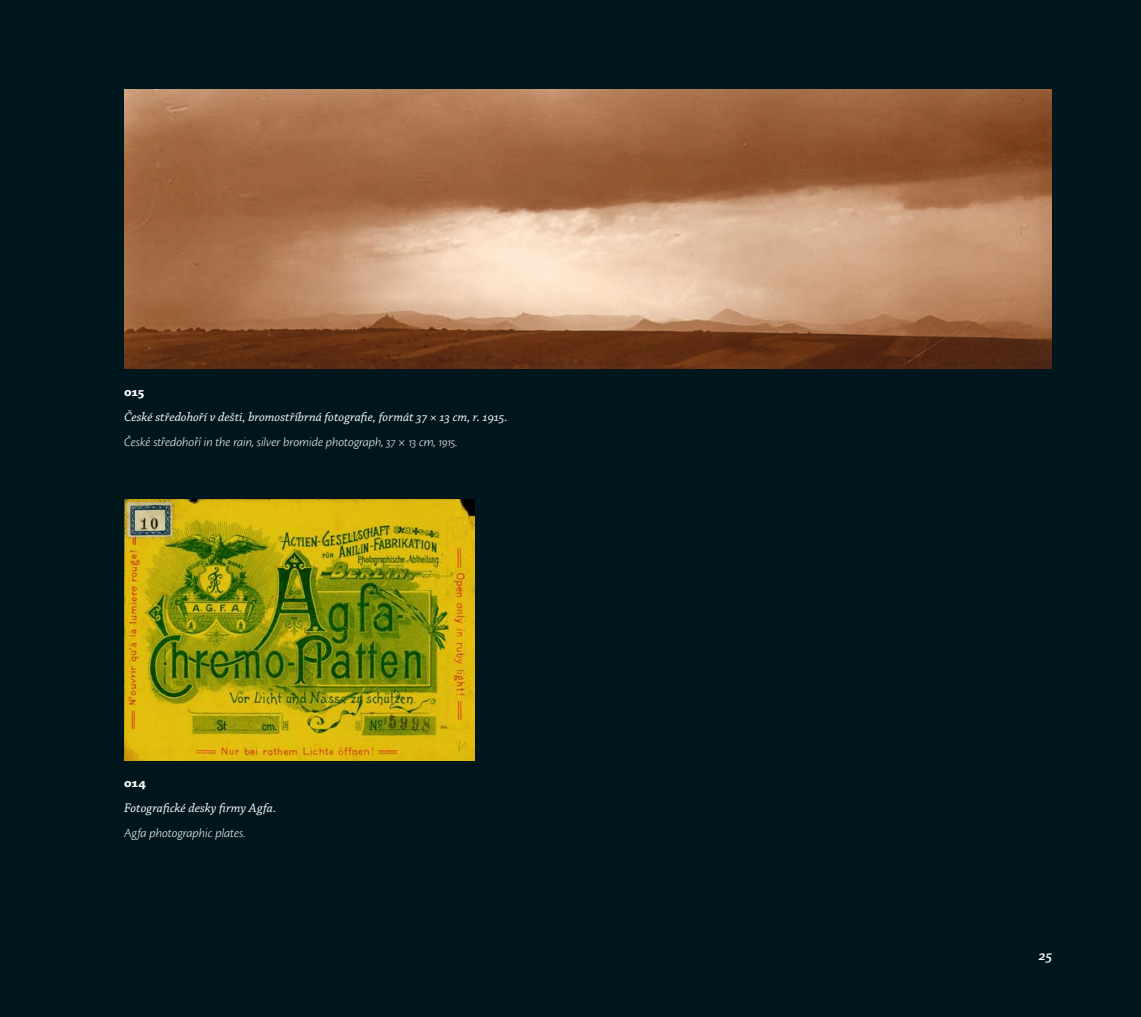
<style>
.page{position:relative;width:1141px;height:1017px;background:#00161d}
.page>*{position:absolute;margin:0;border:0;box-sizing:border-box;transform-origin:0 0}
.t1{font:italic 600 14.88px "Chaparral Pro";color:#fff}
.t2{font:italic 13.12px "Chaparral Pro";color:#fff}
.t3{font:italic 300 13.12px "Cronos Pro";letter-spacing:-.005em;color:#fff}
.t4{font:700 13.12px "Chaparral Pro";color:#fff}
</style>
<div class="page">
<img style="left:124px;top:499px;width:350px;height:261px">
<img style="left:124px;top:89px;width:928px;height:280px">
<p class="t4" style="left:124px;top:384px;width:22px">015</p>
<p class="t2" style="left:124px;top:410px;width:385px">České středohoří v dešti, bromostříbrná fotografie, formát 37 × 13 cm, r. 1915.</p>
<p class="t3" style="left:124px;top:434px;width:335px">České středohoří in the rain, silver bromide photograph, 37 × 13 cm, 1915.</p>
<p class="t4" style="left:124px;top:775px;width:23px">014</p>
<p class="t2" style="left:124px;top:801px;width:154px">Fotografické desky firmy Agfa.</p>
<p class="t3" style="left:124px;top:826px;width:123px">Agfa photographic plates.</p>
<p class="t1" style="left:1039px;top:947px;width:15px">25</p>
</div>
